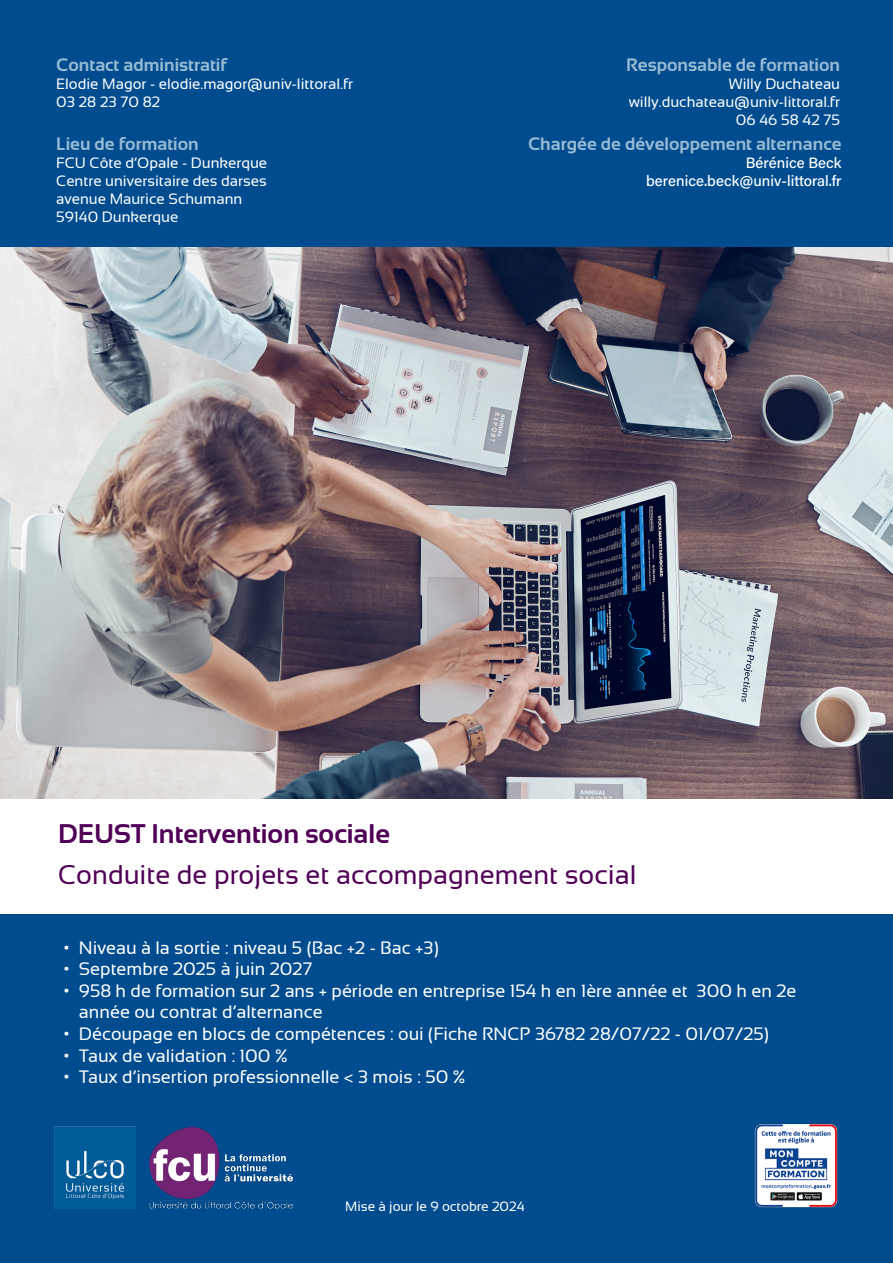
<style>
.page{position:relative;width:893px;height:1263px;background:#fff}
.page>*{position:absolute;margin:0;border:0;box-sizing:border-box;transform-origin:0 0}
.t1{font:27px "Sansation";color:#500056}
.t2{font:700 27px "Sansation";color:#500056}
.t3{font:18px/21.6px "Sansation";color:#fff}
.t4{font:700 18px "Sansation";color:#98bad5}
.t5{font:15px/18px "Sansation";color:#fff}
.t6{font:15px "Acumin Variable Concept";color:#fff}
.t7{font:13.5px "Sansation";color:#fff}
</style>
<div class="page">
<img style="left:0;top:246px;width:893px;height:553px">
<div style="left:0;top:800px;width:893px;height:463px;background:#004c8e"></div>
<div style="left:0;top:0;width:893px;height:246px;background:#004c8e"></div>
<img style="left:54px;top:1126px;width:82px;height:82px">
<img style="left:149px;top:1127px;width:144px;height:82px">
<div style="left:0;top:799px;width:893px;height:115px;background:#fff"></div>
<img style="left:754px;top:1123px;width:84px;height:85px">
<p class="t4" style="left:56px;top:55px;width:172px">Contact administratif</p>
<p class="t5" style="left:56px;top:75px;width:298px">Elodie Magor - elodie.magor@univ-littoral.fr</p>
<p class="t5" style="left:56px;top:93px;width:105px">03 28 23 70 82</p>
<p class="t4" style="left:56px;top:134px;width:144px">Lieu de formation</p>
<p class="t5" style="left:56px;top:154px;width:212px">FCU Côte d’Opale - Dunkerque<br>Centre universitaire des darses</p>
<p class="t5" style="left:56px;top:190px;width:188px">avenue Maurice Schumann</p>
<p class="t5" style="left:56px;top:208px;width:124px">59140 Dunkerque</p>
<p class="t4" style="left:626px;top:55px;width:215px">Responsable de formation</p>
<p class="t5" style="left:729px;top:75px;width:113px">Willy Duchateau</p>
<p class="t5" style="left:629px;top:93px;width:213px">willy.duchateau@univ-littoral.fr</p>
<p class="t5" style="left:736px;top:111px;width:106px">06 46 58 42 75</p>
<p class="t4" style="left:528px;top:134px;width:315px">Chargée de développement alternance</p>
<p class="t6" style="left:746px;top:153px;width:97px">Bérénice Beck</p>
<p class="t6" style="left:646px;top:171px;width:197px">berenice.beck@univ-littoral.fr</p>
<p class="t2" style="left:58px;top:818px;width:334px">DEUST Intervention sociale</p>
<p class="t1" style="left:58px;top:860px;width:580px">Conduite de projets et accompagnement social</p>
<p class="t3" style="left:64px;top:936px;width:376px">• Niveau à la sortie : niveau 5 (Bac +2 - Bac +3)</p>
<p class="t3" style="left:64px;top:958px;width:250px">• Septembre 2025 à juin 2027</p>
<p class="t3" style="left:79px;top:980px;width:719px;text-indent:-15px">• 958 h de formation sur 2 ans + période en entreprise 154 h en 1ère année et 300 h en 2e année ou contrat d’alternance</p>
<p class="t3" style="left:64px;top:1023px;width:706px">• Découpage en blocs de compétences : oui (Fiche RNCP 36782 28/07/22 - 01/07/25)</p>
<p class="t3" style="left:64px;top:1044px;width:225px">• Taux de validation : 100 %</p>
<p class="t3" style="left:64px;top:1066px;width:403px">• Taux d’insertion professionnelle &lt; 3 mois : 50 %</p>
<p class="t7" style="left:345px;top:1199px;width:181px">Mise à jour le 9 octobre 2024</p>
</div>
